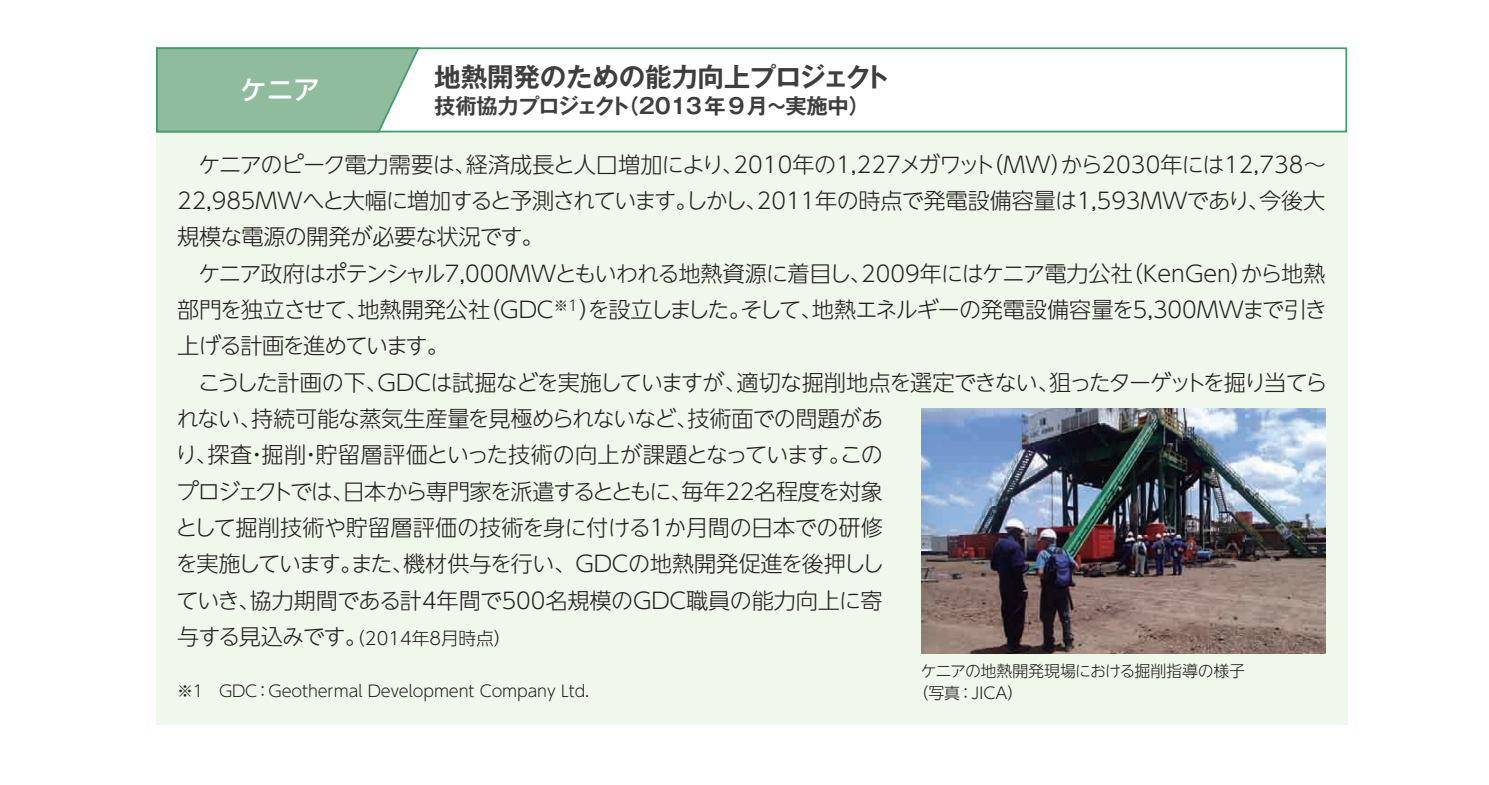
<style>
.page{position:relative;width:1489px;height:785px;background:#fff}
.page>*{position:absolute;margin:0;border:0;box-sizing:border-box;transform-origin:0 0}
.t1{font:700 26.5px "Gothic MB101 Pro De";letter-spacing:-.01em;color:#3e3e3f}
.t2{font:500 26.5px "UD Shin Go Pro";color:#fff}
.t3{font:300 22.25px/36.2px "UD Shin Go NT Pro";letter-spacing:-.025em;color:#231f20}
.t4{font:700 21.25px "Gothic MB101 Pro De";letter-spacing:-.01em;color:#3e3e3f}
.t5{font:300 17.75px "UD Shin Go NT Pro";color:#231f20}
.t6{font:300 16px/21.2px "UD Shin Go NT Pro";letter-spacing:-.005em;color:#231f20}
.s1{font-size:22.25px}
</style>
<div class="page">
<div style="left:156px;top:132px;width:1190px;height:593px;background:#f0f7eb"></div>
<img style="left:921px;top:409px;width:404px;height:244px">
<div style="left:156px;top:47px;width:1190px;height:85px;border:2px solid #429c6b"></div>
<svg style="left:156px;top:47px;width:264px;height:86px;background:#92bfa1"></svg>
<p class="t2" style="left:240px;top:68px;width:81px">ケニア</p>
<p class="t1" style="left:434px;top:55px;width:458px">地熱開発のための能力向上プロジェクト</p>
<p class="t4" style="left:434px;top:88px;width:437px">技術協力プロジェクト（2013年9月～実施中）</p>
<p class="t3" style="left:175px;top:145px;width:1153px">　ケニアのピーク電力需要は、経済成長と人口増加により、2010年の1,227メガワット（MW）から2030年には12,738〜22,985MWへと大幅に増加すると予測されています。しかし、2011年の時点で発電設備容量は1,593MWであり、今後大規模な電源の開発が必要な状況です。<br>　ケニア政府はポテンシャル7,000MWともいわれる地熱資源に着目し、2009年にはケニア電力公社（KenGen）から地熱部門を独立させて、地熱開発公社（GDC<sup>※1</sup>）を設立しました。そして、地熱エネルギーの発電設備容量を5,300MWまで引き上げる計画を進めています。<br>　こうした計画の下、GDCは試掘などを実施していますが、適切な掘削地点を選定できない、狙ったターゲットを掘り当てられない、持続可能な蒸気生産量を見極められないなど、技術面での問題があ<br>り、探査・掘削・貯留層評価といった技術の向上が課題となっています。この<br>プロジェクトでは、日本から専門家を派遣するとともに、毎年22名程度を対象<br>として掘削技術や貯留層評価の技術を身に付ける1か月間の日本での研修<br>を実施しています。また、機材供与を行い、GDCの地熱開発促進を後押しし<br>ていき、協力期間である計4年間で500名規模のGDC職員の能力向上に寄</p>
<p class="t5" style="left:177px;top:624px;width:336px"><span class="s1">与する見込みです。</span>（2014年8月時点）</p>
<p class="t6" style="left:177px;top:680px;width:414px">※1　GDC：Geothermal Development Company Ltd.</p>
<p class="t6" style="left:912px;top:660px;width:334px;text-indent:9px">ケニアの地熱開発現場における掘削指導の様子（写真：JICA）</p>
</div>
